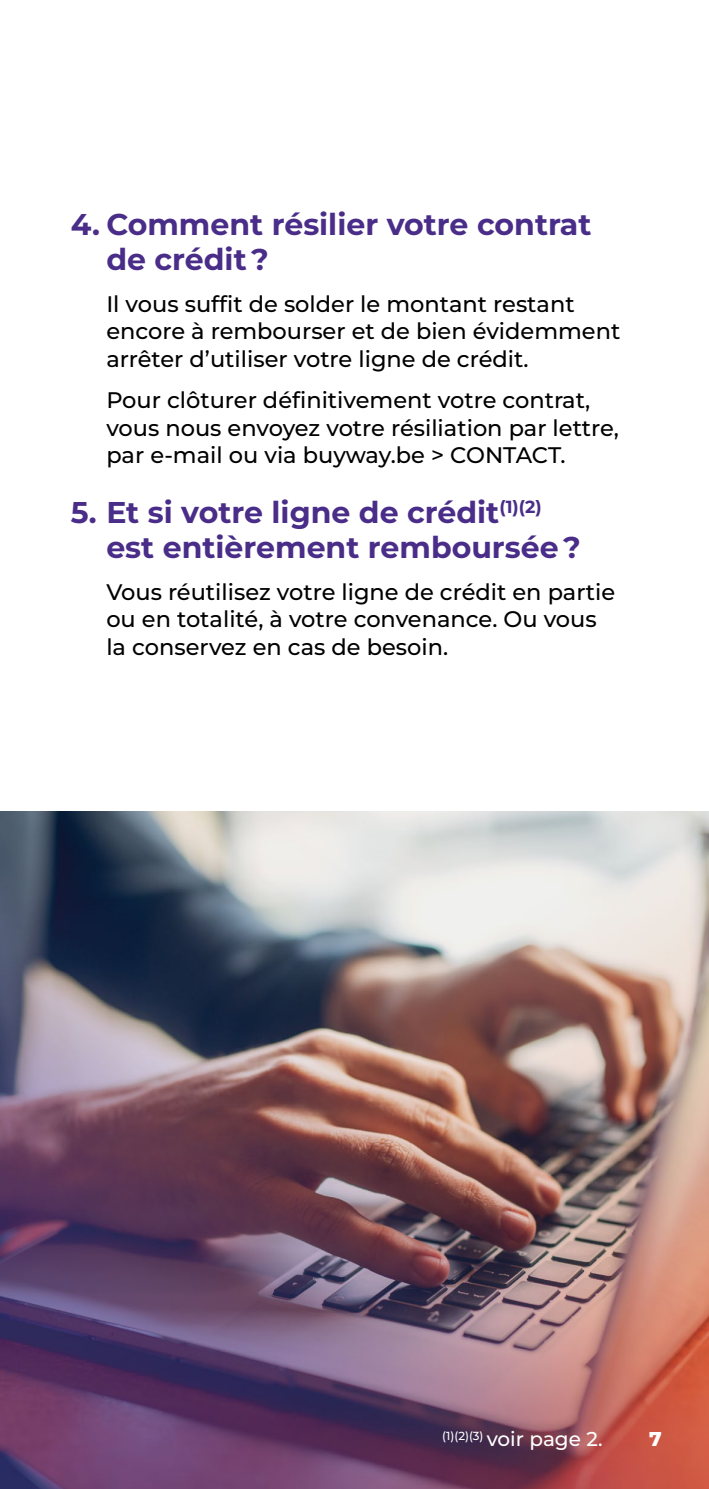
<style>
.page{position:relative;width:709px;height:1489px;background:#fff}
.page>*{position:absolute;margin:0;border:0;box-sizing:border-box;transform-origin:0 0}
.t1{font:700 30px/35px "Montserrat";color:#492d88}
.t2{font:500 22.5px/27.5px "Montserrat";color:#000}
.t3{font:500 20px "Montserrat";color:#fff}
.t4{font:800 20px "Montserrat";color:#fff}
</style>
<div class="page">
<img style="left:0;top:811px;width:709px;height:677px">
<h1 class="t1" style="left:106px;top:206px;width:486px;text-indent:-35px">4. Comment résilier votre contrat de crédit ?</h1>
<p class="t2" style="left:106px;top:289px;width:515px">Il vous suffit de solder le montant restant encore à rembourser et de bien évidemment arrêter d’utiliser votre ligne de crédit.</p>
<p class="t2" style="left:106px;top:386px;width:514px">Pour clôturer définitivement votre contrat, vous nous envoyez votre résiliation par lettre, par e-mail ou via buyway.be &gt; CONTACT.</p>
<h1 class="t1" style="left:106px;top:494px;width:476px;text-indent:-35px">5. Et si votre ligne de crédit<sup>(1)(2) </sup>est entièrement remboursée ?</h1>
<p class="t2" style="left:106px;top:577px;width:510px">Vous réutilisez votre ligne de crédit en partie ou en totalité, à votre convenance. Ou vous la conservez en cas de besoin.</p>
<p class="t3" style="left:442px;top:1425px;width:162px"><sup>(1)(2)(3)</sup> voir page 2.</p>
<p class="t4" style="left:649px;top:1425px;width:14px">7</p>
</div>
